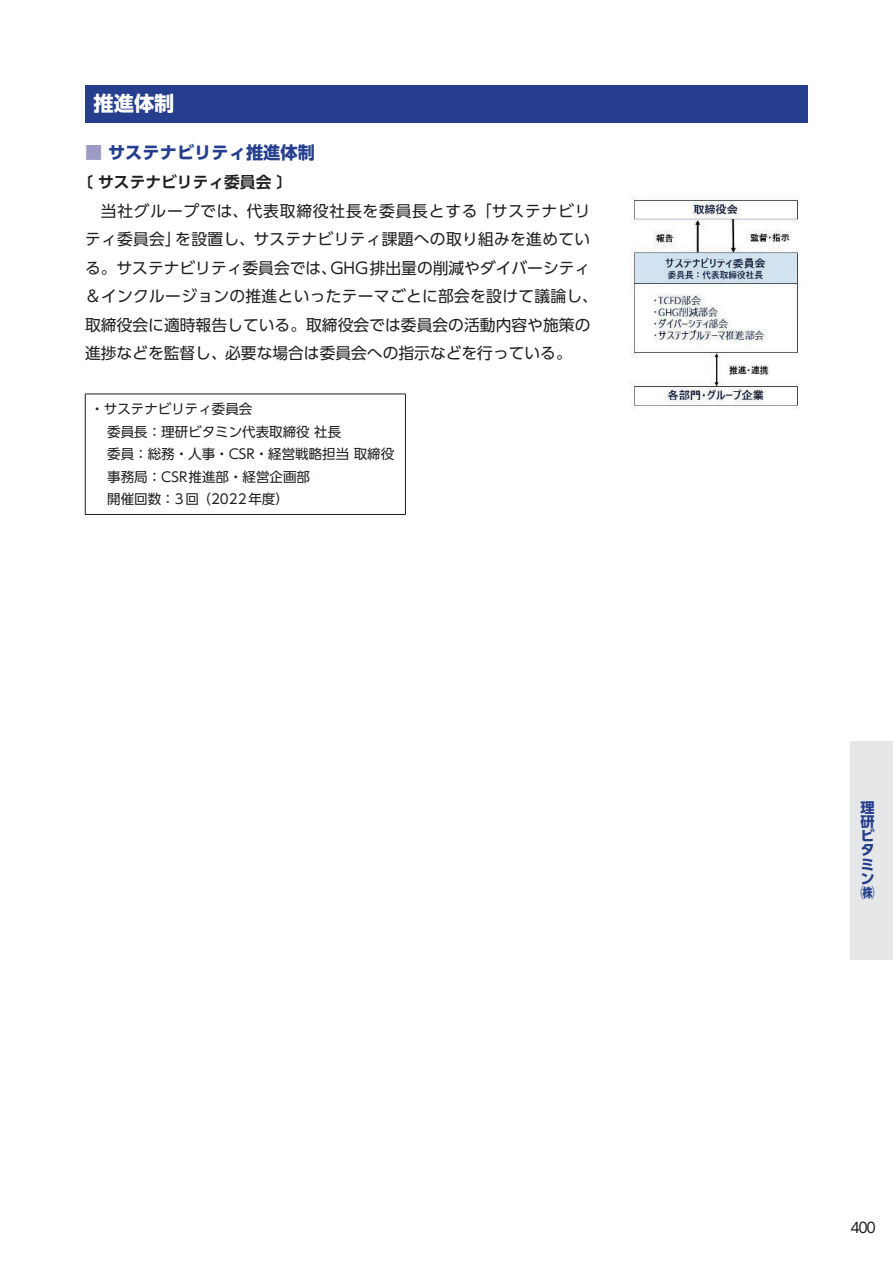
<style>
.page{position:relative;width:893px;height:1263px;background:#fff}
.page>*{position:absolute;margin:0;border:0;box-sizing:border-box;transform-origin:0 0}
.t1{font:700 20.25px "UD Shin Go Pr 6";color:#fff}
.t2{font:700 17.25px "UD Shin Go Pr 6";color:#253f8e}
.t3{font:15.75px/28.5px "UD Shin Go Pr 6";letter-spacing:.005em;color:#231f20}
.t4{font:700 15.75px "UD Shin Go Pr 6 De";color:#231f20}
.t5{font:700 14.25px/14.2px "UD Shin Go Pr 6";color:#253f8e}
.t6{font:14.25px "UD Shin Go Pr 6";color:#231f20}
.t7{font:13.5px/22.5px "UD Shin Go Pr 6";color:#231f20}
.s1{color:#9b9bc6}
</style>
<div class="page">
<div style="left:850px;top:741px;width:43px;height:218px;background:#e6e7e9"></div>
<div style="left:85px;top:85px;width:723px;height:37px;background:#253f8e"></div>
<hr style="left:85px;top:394px;width:321px;height:1px;background:#231f20">
<hr style="left:85px;top:394px;width:1px;height:120px;background:#231f20">
<hr style="left:405px;top:394px;width:1px;height:120px;background:#231f20">
<hr style="left:85px;top:514px;width:321px;height:1px;background:#231f20">
<img style="left:630px;top:196px;width:168px;height:214px">
<p class="t1" style="left:94px;top:87px;width:82px">推進体制</p>
<p class="t2" style="left:85px;top:138px;width:231px"><span class="s1">■</span> サステナビリティ推進体制</p>
<p class="t4" style="left:77px;top:169px;width:217px">〔 サステナビリティ委員会 〕</p>
<p class="t3" style="left:85px;top:196px;width:514px">　当社グループでは、代表取締役社長を委員長とする「サステナビリティ委員会」を設置し、サステナビリティ課題への取り組みを進めている。サステナビリティ委員会では、GHG排出量の削減やダイバーシティ＆インクルージョンの推進といったテーマごとに部会を設けて議論し、取締役会に適時報告している。取締役会では委員会の活動内容や施策の進捗などを監督し、必要な場合は委員会への指示などを行っている。</p>
<p class="t7" style="left:90px;top:398px;width:305px">・サステナビリティ委員会<br>　委員長：理研ビタミン代表取締役 社長<br>　委員：総務・人事・CSR・経営戦略担当 取締役　事務局：CSR推進部・経営企画部<br>　開催回数：3回（2022年度）</p>
<p class="t5" style="left:860px;top:800px;width:23px">理研ビタミン㈱</p>
<p class="t6" style="left:850px;top:1216px;width:27px">400</p>
</div>
